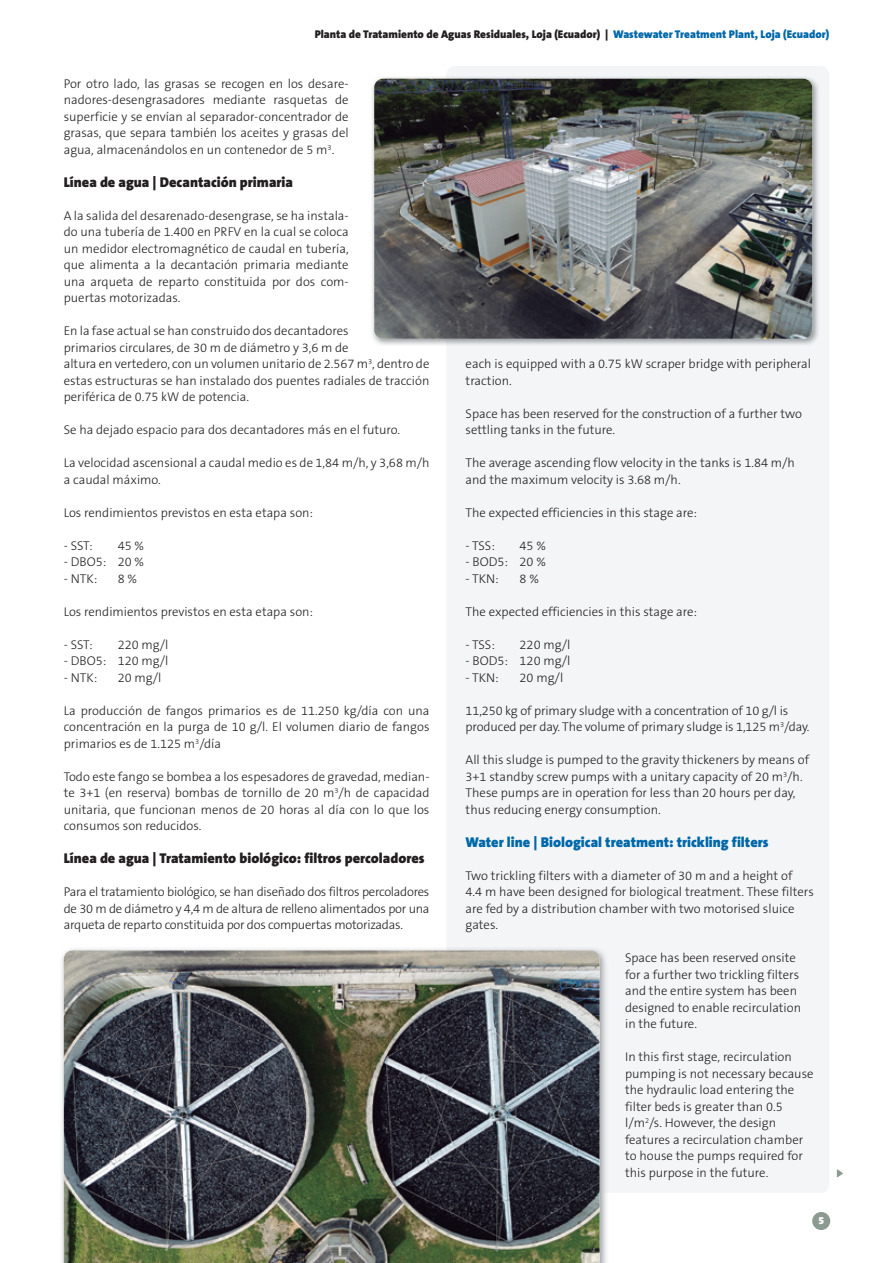
<style>
.page{position:relative;width:893px;height:1263px;background:#fff}
.page>*{position:absolute;margin:0;border:0;box-sizing:border-box;transform-origin:0 0}
.t1{font:900 14.25px "The Sans B9";color:#231f20}
.t2{font:900 14.25px "The Sans B9";color:#0068a9}
.t3{font:300 12.75px/16.5px "The Sans B3";color:#231f20}
.t4{font:900 11.25px "The Sans B9";color:#231f20}
.t5{font:900 10.5px "The Sans B9";color:#fff}
.s1{color:#0068a9}
</style>
<div class="page">
<div style="left:812px;top:1212px;width:18px;height:18px;background:#8b9b92;border-radius:50%"></div>
<div style="left:446px;top:66px;width:383px;height:1127px;background:#f3f5f7;border-radius:9px"></div>
<svg style="left:837px;top:1169px;width:6px;height:8px"></svg>
<img style="left:372px;top:77px;width:446px;height:268px">
<img style="left:374px;top:79px;width:438px;height:260px">
<img style="left:600px;top:1193px;width:7px;height:70px">
<img style="left:447px;top:949px;width:159px;height:244px">
<img style="left:64px;top:950px;width:536px;height:313px">
<p class="t4" style="left:315px;top:28px;width:516px">Planta de Tratamiento de Aguas Residuales, Loja (Ecuador) | <span class="s1">Wastewater Treatment Plant, Loja (Ecuador)</span></p>
<p class="t3" style="left:64px;top:76px;width:286px;text-align:justify">Por otro lado, las grasas se recogen en los desare&shy;nadores-desengrasadores mediante rasquetas de superficie y se envían al separador-concentrador de grasas, que separa también los aceites y grasas del agua, almacenándolos en un contenedor de 5 m<sup>3</sup>.</p>
<p class="t1" style="left:64px;top:174px;width:231px">Línea de agua | Decantación primaria</p>
<p class="t3" style="left:64px;top:208px;width:286px;text-align:justify">A la salida del desarenado-desengrase, se ha instala&shy;do una tubería de 1.400 en PRFV en la cual se coloca un medidor electromagnético de caudal en tubería, que alimenta a la decantación primaria mediante una arqueta de reparto constituida por dos com&shy;puertas motorizadas.</p>
<p class="t3" style="left:64px;top:323px;width:367px">En la fase actual se han construido dos decantadores<br>primarios circulares, de 30 m de diámetro y 3,6 m de<br>altura en vertedero, con un volumen unitario de 2.567 m<sup>3</sup>, dentro de estas estructuras se han instalado dos puentes radiales de tracción periférica de 0.75 kW de potencia.</p>
<p class="t3" style="left:64px;top:422px;width:338px">Se ha dejado espacio para dos decantadores más en el futuro.</p>
<p class="t3" style="left:64px;top:455px;width:367px">La velocidad ascensional a caudal medio es de 1,84 m/h, y 3,68 m/h a caudal máximo.</p>
<p class="t3" style="left:64px;top:505px;width:251px">Los rendimientos previstos en esta etapa son:</p>
<p class="t3" style="left:64px;top:538px;width:30px">- SST:</p>
<p class="t3" style="left:118px;top:538px;width:28px">45 %</p>
<p class="t3" style="left:64px;top:554px;width:82px">- DBO5: 20 %</p>
<p class="t3" style="left:64px;top:571px;width:35px">- NTK:</p>
<p class="t3" style="left:118px;top:571px;width:21px">8 %</p>
<p class="t3" style="left:64px;top:604px;width:251px">Los rendimientos previstos en esta etapa son:</p>
<p class="t3" style="left:64px;top:637px;width:30px">- SST:</p>
<p class="t3" style="left:118px;top:637px;width:52px">220 mg/l</p>
<p class="t3" style="left:64px;top:653px;width:106px">- DBO5: 120 mg/l</p>
<p class="t3" style="left:64px;top:670px;width:35px">- NTK:</p>
<p class="t3" style="left:118px;top:670px;width:45px">20 mg/l</p>
<p class="t3" style="left:64px;top:703px;width:367px;text-align:justify">La producción de fangos primarios es de 11.250 kg/día con una concentración en la purga de 10 g/l. El volumen diario de fangos primarios es de 1.125 m<sup>3</sup>/día</p>
<p class="t3" style="left:64px;top:769px;width:367px;text-align:justify">Todo este fango se bombea a los espesadores de gravedad, median&shy;te 3+1 (en reserva) bombas de tornillo de 20 m<sup>3</sup>/h de capacidad unitaria, que funcionan menos de 20 horas al día con lo que los consumos son reducidos.</p>
<p class="t1" style="left:64px;top:851px;width:362px">Línea de agua | Tratamiento biológico: filtros percoladores</p>
<p class="t3" style="left:64px;top:884px;width:367px;text-align:justify">Para el tratamiento biológico, se han diseñado dos filtros percoladores de 30 m de diámetro y 4,4 m de altura de relleno alimentados por una arqueta de reparto constituida por dos compuertas motorizadas.</p>
<p class="t3" style="left:466px;top:356px;width:347px">each is equipped with a 0.75 kW scraper bridge with peripheral traction.</p>
<p class="t3" style="left:466px;top:406px;width:338px">Space has been reserved for the construction of a further two settling tanks in the future.</p>
<p class="t3" style="left:466px;top:455px;width:331px">The average ascending flow velocity in the tanks is 1.84 m/h and the maximum velocity is 3.68 m/h.</p>
<p class="t3" style="left:466px;top:505px;width:233px">The expected efficiencies in this stage are:</p>
<p class="t3" style="left:466px;top:538px;width:31px">- TSS:</p>
<p class="t3" style="left:520px;top:538px;width:28px">45 %</p>
<p class="t3" style="left:466px;top:554px;width:82px">- BOD5: 20 %</p>
<p class="t3" style="left:466px;top:571px;width:35px">- TKN:</p>
<p class="t3" style="left:520px;top:571px;width:21px">8 %</p>
<p class="t3" style="left:466px;top:604px;width:233px">The expected efficiencies in this stage are:</p>
<p class="t3" style="left:466px;top:637px;width:31px">- TSS:</p>
<p class="t3" style="left:520px;top:637px;width:52px">220 mg/l</p>
<p class="t3" style="left:466px;top:653px;width:106px">- BOD5: 120 mg/l</p>
<p class="t3" style="left:466px;top:670px;width:35px">- TKN:</p>
<p class="t3" style="left:520px;top:670px;width:45px">20 mg/l</p>
<p class="t3" style="left:466px;top:703px;width:345px">11,250 kg of primary sludge with a concentration of 10 g/l is produced per day. The volume of primary sludge is 1,125 m<sup>3</sup>/day.</p>
<p class="t3" style="left:466px;top:752px;width:345px">All this sludge is pumped to the gravity thickeners by means of 3+1 standby screw pumps with a unitary capacity of 20 m<sup>3</sup>/h.<br>These pumps are in operation for less than 20 hours per day, thus reducing energy consumption.</p>
<p class="t2" style="left:466px;top:834px;width:304px">Water line | Biological treatment: trickling filters</p>
<p class="t3" style="left:466px;top:868px;width:350px">Two trickling filters with a diameter of 30 m and a height of<br>4.4 m have been designed for biological treatment. These filters are fed by a distribution chamber with two motorised sluice gates.</p>
<p class="t3" style="left:625px;top:950px;width:177px">Space has been reserved onsite for a further two trickling filters and the entire system has been designed to enable recirculation in the future.</p>
<p class="t3" style="left:625px;top:1049px;width:190px">In this first stage, recirculation pumping is not necessary because the hydraulic load entering the filter beds is greater than 0.5 l/m<sup>2</sup>/s. However, the design features a recirculation chamber to house the pumps required for this purpose in the future.</p>
<p class="t5" style="left:818px;top:1215px;width:7px">5</p>
</div>
